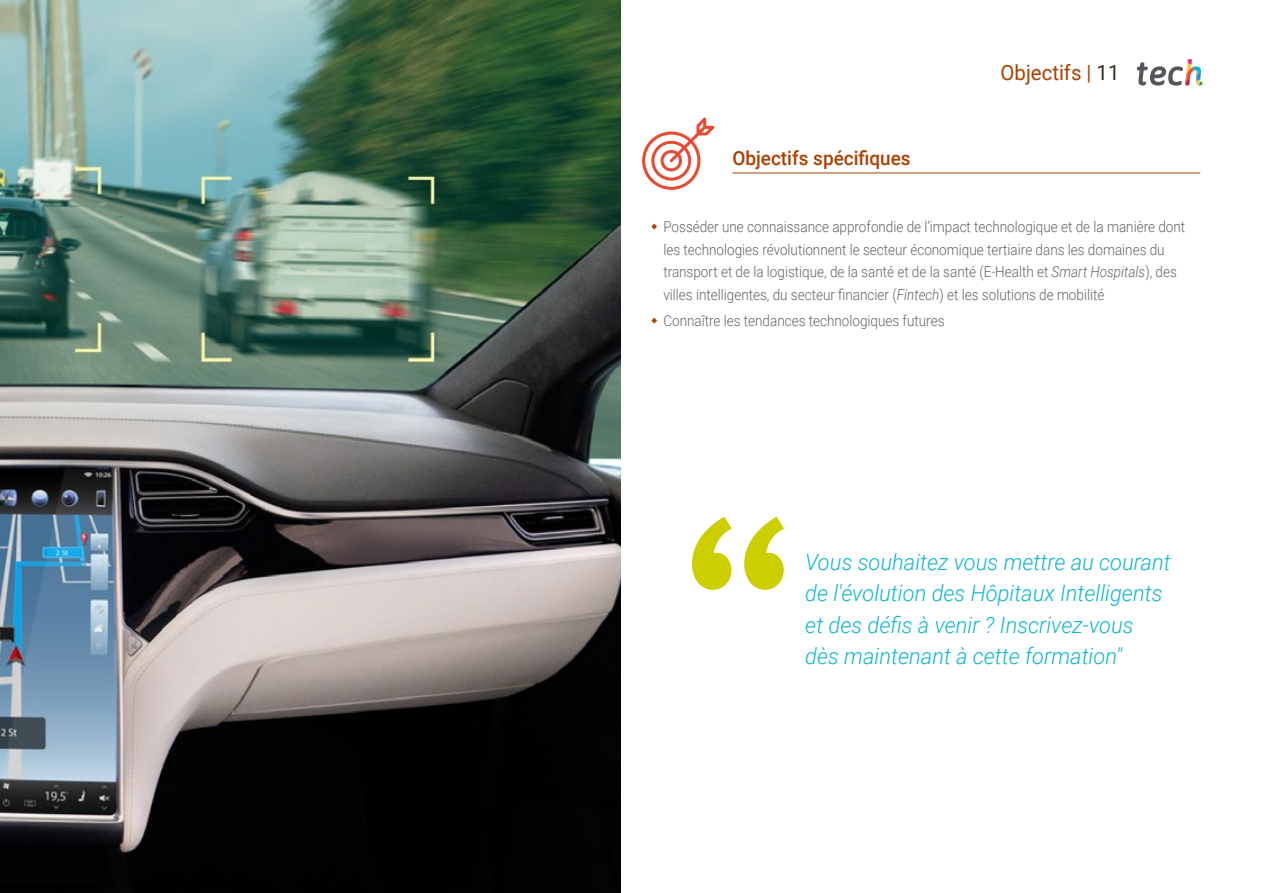
<style>
.page{position:relative;width:1263px;height:893px;background:#fff}
.page>*{position:absolute;margin:0;border:0;box-sizing:border-box;transform-origin:0 0}
.t1{font:italic 300 22.5px/31.5px "Roboto";color:#0fb6cf}
.t2{font:21px "Roboto";color:#ae4000}
.t3{font:500 19.5px "Roboto";color:#ae4000}
.t4{font:300 15px/22.5px "Roboto";color:#61646a;scale:.9 1}
.s1{color:#312e20}
.s2{font-style:italic}
</style>
<div class="page">
<hr style="left:732px;top:173px;width:468px;height:1px;background:#ae4000">
<svg style="left:1137px;top:59px;width:65px;height:27px"></svg>
<svg style="left:642px;top:117px;width:72px;height:73px"></svg>
<svg style="left:692px;top:517px;width:92px;height:73px"></svg>
<img style="left:0;top:0;width:621px;height:893px">
<h3 class="t3" style="left:732px;top:144px;width:180px">Objectifs spécifiques</h3>
<h2 class="t2" style="left:1000px;top:57px;width:120px">Objectifs | <span class="s1">11</span></h2>
<p class="t4" style="left:663px;top:215px;width:581px">Posséder une connaissance approfondie de l’impact technologique et de la manière dont les technologies révolutionnent le secteur économique tertiaire dans les domaines du transport et de la logistique, de la santé et de la santé (E-Health et <span class="s2">Smart Hospitals</span>), des villes intelligentes, du secteur financier (<span class="s2">Fintech</span>) et les solutions de mobilité</p>
<p class="t4" style="left:663px;top:309px;width:314px">Connaître les tendances technologiques futures</p>
<h1 class="t1" style="left:805px;top:545px;width:367px">Vous souhaitez vous mettre au courant de l'évolution des Hôpitaux Intelligents et des défis à venir ? Inscrivez-vous dès maintenant à cette formation"</h1>
</div>
